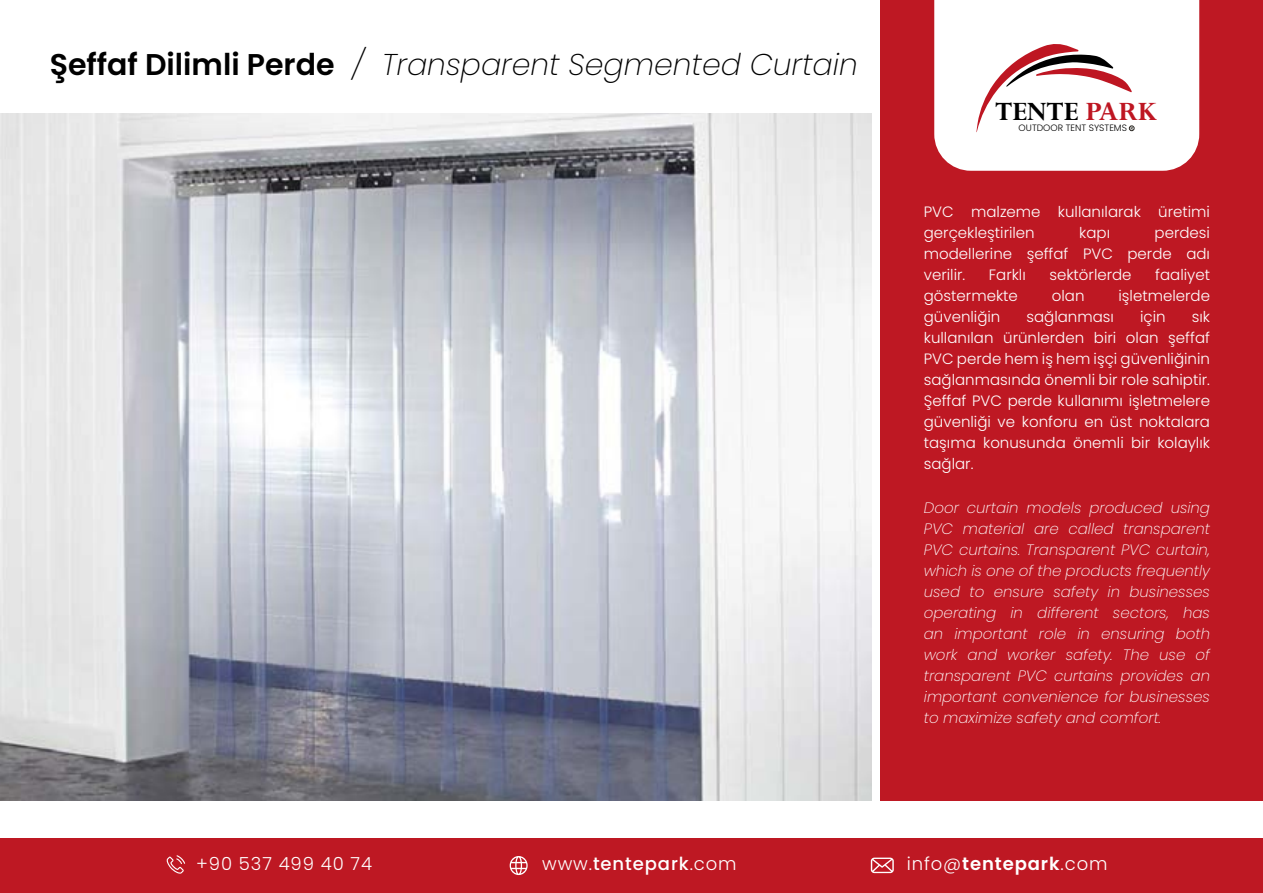
<style>
.page{position:relative;width:1263px;height:893px;background:#fff}
.page>*{position:absolute;margin:0;border:0;box-sizing:border-box;transform-origin:0 0}
.t1{font:italic 200 30px "Poppins";color:#000}
.t2{font:700 29.55px "Perpetua";color:#000}
.t3{font:300 18px "Poppins";letter-spacing:.05em;color:#fff}
.t4{font:500 18px "Poppins";letter-spacing:.05em;color:#fff}
.t5{font:300 15px/21px "Poppins";color:#fff;text-align:justify}
.t6{font:italic 200 15px/21px "Poppins";color:#fff;text-align:justify}
.t7{font:300 9.15px "Poppins";color:#000}
.s1{font-weight:600;font-style:normal}
.s2{color:#be1622}
.s3{font-weight:300}
.s4{font-weight:600}
</style>
<div class="page">
<img style="left:0;top:114px;width:872px;height:686px">
<div style="left:880px;top:0;width:383px;height:800px;background:#be1823"></div>
<div style="left:934px;top:0;width:265px;height:171px;background:#fff"></div>
<svg style="left:976px;top:43px;width:158px;height:89px;background:#ebd7d9"></svg>
<div style="left:0;top:839px;width:1263px;height:54px;background:#be1823"></div>
<svg style="left:871px;top:858px;width:23px;height:15px"></svg>
<svg style="left:510px;top:856px;width:18px;height:19px"></svg>
<svg style="left:167px;top:855px;width:18px;height:19px"></svg>
<hr style="left:1262px;top:0;width:1px;height:800px;background:#000">
<h1 class="t1" style="left:50px;top:47px;width:809px"><span class="s1">Şeffaf Dilimli Perde</span> / Transparent Segmented Curtain</h1>
<h2 class="t2" style="left:995px;top:93px;width:163px">TENTE <span class="s2">PARK</span></h2>
<p class="t7" style="left:1019px;top:123px;width:110px">OUTDOOR TENT SYSTEMS</p>
<p class="t5" style="left:924px;top:202px;width:288px">PVC malzeme kullanılarak üretimi gerçekleştirilen</p>
<p class="t5" style="left:924px;top:223px;width:288px;text-indent:231px">perdesi modellerine şeffaf PVC perde adı verilir.</p>
<p class="t5" style="left:1079px;top:223px;width:32px">kapı</p>
<p class="t5" style="left:989px;top:265px;width:39px">Farklı</p>
<p class="t5" style="left:1049px;top:265px;width:84px">sektörlerde</p>
<p class="t5" style="left:1155px;top:265px;width:56px">faaliyet</p>
<p class="t5" style="left:924px;top:286px;width:96px">göstermekte</p>
<p class="t5" style="left:1052px;top:286px;width:34px">olan</p>
<p class="t5" style="left:1118px;top:286px;width:93px">işletmelerde</p>
<p class="t5" style="left:924px;top:307px;width:78px">güvenliğin</p>
<p class="t5" style="left:1026px;top:307px;width:89px">sağlanması</p>
<p class="t5" style="left:1140px;top:307px;width:27px">için</p>
<p class="t5" style="left:924px;top:307px;width:288px;text-indent:268px">sık kullanılan ürünlerden biri olan şeffaf PVC perde hem iş hem işçi güvenliğinin sağlanmasında önemli bir role sahiptir.<br>Şeffaf PVC perde kullanımı işletmelere güvenliği ve konforu en üst noktalara taşıma konusunda önemli bir kolaylık sağlar.</p>
<p class="t6" style="left:924px;top:497px;width:288px">Door curtain models produced using PVC material are called transparent PVC curtains. Transparent PVC curtain, which is one of the products frequently used to ensure safety in businesses operating in different sectors, has an important role in ensuring both work and worker safety. The use of transparent PVC curtains provides an important convenience for businesses to maximize safety and comfort.</p>
<p class="t3" style="left:196px;top:854px;width:177px">+90 537 499 40 74</p>
<p class="t4" style="left:542px;top:854px;width:196px"><span class="s3">www.</span>tentepark<span class="s3">.com</span></p>
<p class="t3" style="left:907px;top:854px;width:202px">info@<span class="s4">tentepark</span>.com</p>
</div>
